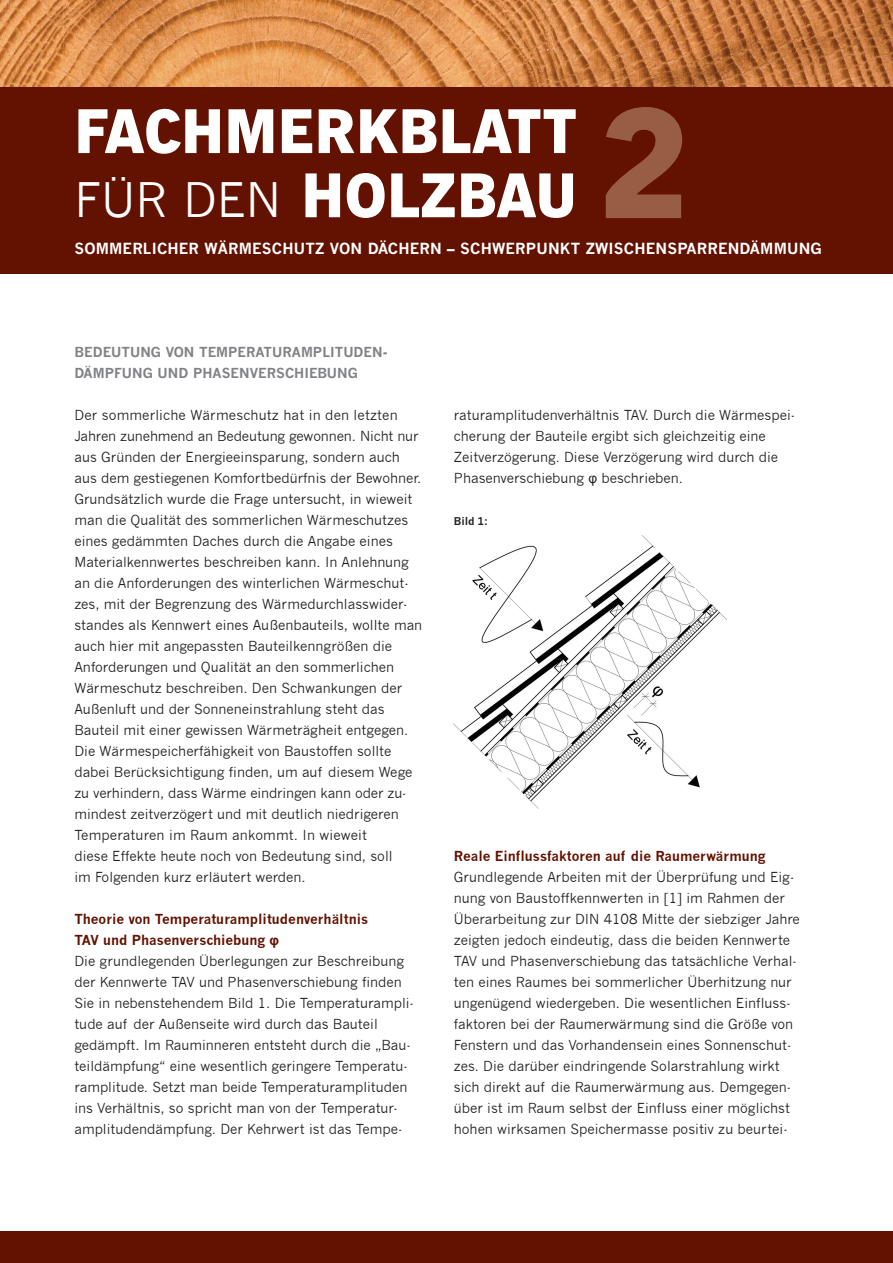
<style>
.page{position:relative;width:893px;height:1263px;background:#fff}
.page>*{position:absolute;margin:0;border:0;box-sizing:border-box;transform-origin:0 0}
.t1{font:150.6px "News Gothic X Bd";color:#985d45}
.t2{font:60px/64.2px "News Gothic X Bd";letter-spacing:.01em;color:#fff}
.t3{font:700 15px "News Gothic";letter-spacing:.01em;color:#fff}
.t4{font:13.5px/21px "News Gothic";color:#231f20}
.t5{font:700 13.5px/21px "News Gothic";color:#631100}
.t6{font:700 13.5px/21px "News Gothic";color:#808285}
.t7{font:700 10.5px "News Gothic";color:#231f20}
.s1{font-family:"News Gothic";font-size:46.5px}
.s2{font-weight:700;color:#631100}
.s3{font-family:"Arial";font-weight:700;color:#631100}
.s4{font-family:"Arial"}
</style>
<div class="page">
<img style="left:0;top:0;width:893px;height:87px">
<div style="left:0;top:87px;width:893px;height:186px;background:#631100"></div>
<div style="left:0;top:1231px;width:893px;height:32px;background:#631100"></div>
<img style="left:454px;top:536px;width:273px;height:273px">
<h2 class="t2" style="left:74px;top:103px;width:504px">FACHMERKBLATT <span class="s1">für den</span> HOLZBAU</h2>
<h1 class="t1" style="left:598px;top:72px;width:93px">2</h1>
<p class="t3" style="left:74px;top:239px;width:749px">SOMMERLICHER WÄRMESCHUTZ VON DÄCHERN – SCHWERPUNKT ZWISCHENSPARRENDÄMMUNG</p>
<p class="t6" style="left:74px;top:341px;width:315px">BEDEUTUNG VON TEMPERATURAMPLITUDEN-<br>DÄMPFUNG UND PHASENVERSCHIEBUNG</p>
<p class="t4" style="left:74px;top:405px;width:349px">Der sommerliche Wärmeschutz hat in den letzten Jahren zunehmend an Bedeutung gewonnen. N icht nur aus Gründen der Energieeinsparung, sondern auch aus dem gestiegenen Komfortbedürfnis der Bewohner.<br>Grundsätzlich wurde die Frage untersucht, in wieweit man die Qualität des sommerlichen Wärmeschutzes eines gedämmten Daches durch die Angabe eines Materialkennwertes beschreiben kann. In Anlehnung an die Anforderungen des winterlichen Wärmeschut&shy;zes, mit der Begrenzung des Wärmedurchlasswider&shy;standes als Kennwert eines Außenbauteils, wollte man auch hier mit angepassten Bauteilkenngrößen die Anforderungen und Qualität an den sommerlichen Wärmeschutz beschreiben. Den Schwankungen der Außenluft und der Sonneneinstrahlung steht das Bauteil mit einer gewissen Wärmeträgheit entgegen.<br>Die Wärmespeicherfähigkeit von Baustoffen sollte dabei Berücksichtigung finden, um auf diesem Wege zu verhindern, dass Wärme eindringen kann oder zu&shy;mindest zeitverzögert und mit deutlich niedrigeren Temperaturen im Raum ankommt. In wieweit<br>diese Effekte heute noch von Bedeutung sind, soll<br>im Folgenden kurz erläutert werden.</p>
<p class="t5" style="left:74px;top:908px;width:295px">THEORIE VON TEMPERATURAMPLITUDENVERHÄLTNIS<br>TAV</p>
<p class="t4" style="left:74px;top:930px;width:341px;text-indent:29px"><span class="s2">UND PHASENVERSCHIEBUNG</span> <span class="s3">φ<br></span>D ie grundlegenden Ü berlegungen zur Beschreibung der Kennwerte TAV und Phasenverschiebung finden Sie in nebenstehendem Bild 1. Die Temperaturampli&shy;tude auf der Außenseite wird durch das Bauteil gedämpft. Im Rauminneren entsteht durch die „Bau&shy;teildämpfung“ eine wesentlich geringere Temperatu&shy;ramplitude. Setzt man beide Temperaturamplituden ins Verhältnis, so spricht man von der Temperatur&shy;amplitudendämpfung. Der Kehrwert ist das Tempe-</p>
<p class="t4" style="left:454px;top:405px;width:343px">raturamplitudenverhältnis TAV. Durch die Wärmespei&shy;cherung der Bauteile ergibt sich gleichzeitig eine Zeitverzögerung. D iese Verzögerung wird durch die Phasenverschiebung <span class="s4">φ</span> beschrieben.</p>
<p class="t7" style="left:454px;top:515px;width:35px">BILD 1:</p>
<p class="t5" style="left:454px;top:846px;width:313px">REALE EINFLUSSFAKTOREN AUF DIE RAUMERWÄRMUNG</p>
<p class="t4" style="left:454px;top:867px;width:348px">Grundlegende Arbeiten mit der Ü berprüfung und Eig&shy;nung von Baustoffkennwerten in [1] im Rahmen der<br>Ü berarbeitung zur D IN 4108 Mitte der siebziger Jahre zeigten jedoch eindeutig, dass die beiden Kennwerte TAV und Phasenverschiebung das tatsächliche Verhal&shy;ten eines Raumes bei sommerlicher Ü berhitzung nur ungenügend wiedergeben. Die wesentlichen Einfluss&shy;faktoren bei der Raumerwärmung sind die Größe von Fenstern und das Vorhandensein eines Sonnenschut&shy;zes. D ie darüber eindringende Solarstrahlung wirkt sich direkt auf die Raumerwärmung aus. Demgegen&shy;über ist im Raum selbst der Einfluss einer möglichst hohen wirksamen Speichermasse positiv zu beurtei-</p>
</div>
